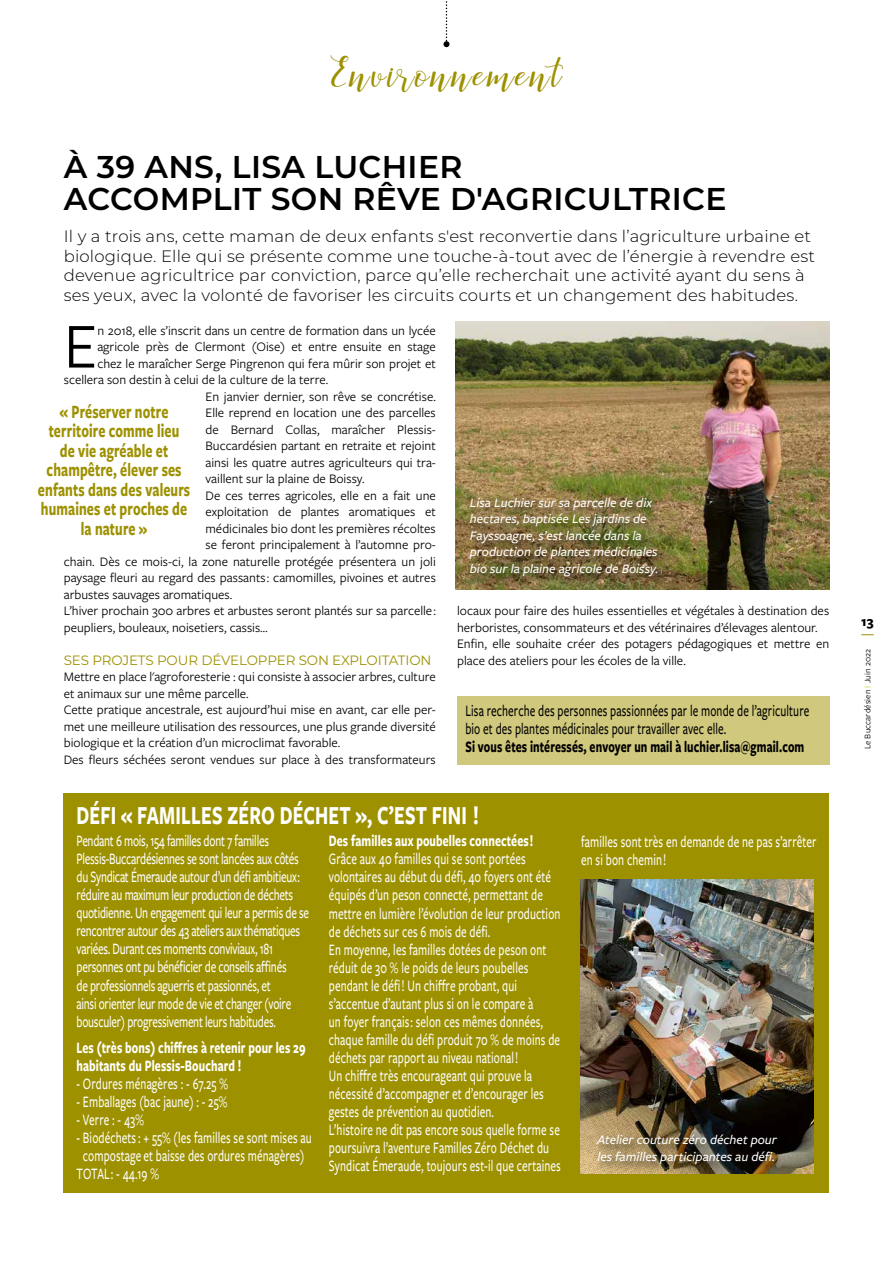
<style>
.page{position:relative;width:893px;height:1263px;background:#fff}
.page>*{position:absolute;margin:0;border:0;box-sizing:border-box;transform-origin:0 0}
.t1{font:66.3px "Freight Sans Pro";color:#000}
.t2{font:45px "Faranisa Script";letter-spacing:.05em;color:#9d9100}
.t3{font:600 31.5px/31.5px "Montserrat";letter-spacing:.01em;color:#000}
.t4{font:700 27px "Freight Sans Pro";letter-spacing:.01em;color:#fff;scale:.7 1}
.t5{font:700 19.5px/19.5px "Freight Sans Pro";letter-spacing:.01em;color:#9d9100;text-align:center;scale:.7 1}
.t6{font:500 16.5px/18px "Freight Sans Pro";letter-spacing:.01em;color:#fff;scale:.7 1}
.t7{font:500 16.5px/18px "Freight Sans Pro";letter-spacing:-.02em;color:#fff;scale:.7 1}
.t8{font:300 16.5px/19.5px "Montserrat";letter-spacing:.01em;color:#000}
.t9{font:500 16.5px/18px "Freight Sans Pro";letter-spacing:.01em;color:#000;scale:.7 1}
.t10{font:700 16.5px/18px "Freight Sans Pro";letter-spacing:.01em;color:#fff;scale:.7 1}
.t11{font:700 16.5px "Freight Sans Pro";letter-spacing:.01em;color:#000;scale:.7 1}
.t12{font:700 14.25px "Freight Sans Pro";color:#000}
.t13{font:13.5px/16.5px "Freight Sans Pro";color:#000}
.t14{font:italic 500 13.5px/16.5px "Freight Sans Pro";color:#fff}
.t15{font:13.5px "Montserrat";letter-spacing:-.01em;color:#9d9100}
.t16{font:9px "Freight Sans Pro";letter-spacing:.01em;color:#000}
.s1{color:#bfd100}
</style>
<div class="page">
<svg style="left:861px;top:634px;width:13px;height:1px"></svg>
<svg style="left:443px;top:1px;width:6px;height:46px"></svg>
<img style="left:455px;top:322px;width:374px;height:268px">
<div style="left:466px;top:494px;width:203px;height:94px;background:#000;opacity:.75"></div>
<div style="left:64px;top:793px;width:765px;height:400px;background:#9d9100"></div>
<img style="left:580px;top:879px;width:234px;height:295px">
<div style="left:457px;top:696px;width:372px;height:68px;background:#d0c87c"></div>
<div style="left:594px;top:1132px;width:194px;height:43px;background:#000;opacity:.75"></div>
<h2 class="t2" style="left:331px;top:45px;width:233px">Environnement</h2>
<h3 class="t3" style="left:64px;top:150px;width:664px">À 39 ANS, LISA LUCHIER<br>ACCOMPLIT SON RÊVE D'AGRICULTRICE</h3>
<p class="t8" style="left:64px;top:226px;width:753px">Il y a trois ans, cette maman de deux enfants s'est reconvertie dans l’agriculture urbaine et biologique. Elle qui se présente comme une touche-à-tout avec de l’énergie à revendre est devenue agricultrice par conviction, parce qu’elle recherchait une activité ayant du sens à ses yeux, avec la volonté de favoriser les circuits courts et un changement des habitudes.</p>
<h1 class="t1" style="left:64px;top:302px;width:35px">E</h1>
<p class="t13" style="left:97px;top:321px;width:340px">n 2018, elle s’inscrit dans un centre de formation dans un lycée</p>
<p class="t13" style="left:97px;top:338px;width:340px">agricole près de Clermont (Oise) et entre ensuite en stage</p>
<p class="t13" style="left:97px;top:354px;width:340px">chez le maraîcher Serge Pingrenon qui fera mûrir son projet et</p>
<p class="t13" style="left:64px;top:371px;width:266px">scellera son destin à celui de la culture de la terre.</p>
<p class="t13" style="left:206px;top:387px;width:232px">En janvier dernier, son rêve se concrétise.</p>
<p class="t13" style="left:206px;top:404px;width:232px">Elle reprend en location une des parcelles</p>
<p class="t13" style="left:206px;top:420px;width:232px">de Bernard Collas, maraîcher Plessis-</p>
<p class="t13" style="left:206px;top:437px;width:232px">Buccardésien partant en retraite et rejoint</p>
<p class="t13" style="left:206px;top:453px;width:232px">ainsi les quatre autres agriculteurs qui tra-</p>
<p class="t13" style="left:206px;top:470px;width:161px">vaillent sur la plaine de Boissy.</p>
<p class="t13" style="left:206px;top:486px;width:232px">De ces terres agricoles, elle en a fait une</p>
<p class="t13" style="left:206px;top:503px;width:232px">exploitation de plantes aromatiques et</p>
<p class="t13" style="left:206px;top:519px;width:232px">médicinales bio dont les premières récoltes</p>
<p class="t13" style="left:206px;top:536px;width:232px">se feront principalement à l’automne pro-</p>
<p class="t13" style="left:64px;top:552px;width:374px">chain. Dès ce mois-ci, la zone naturelle protégée présentera un joli</p>
<p class="t13" style="left:64px;top:569px;width:374px">paysage fleuri au regard des passants : camomilles, pivoines et autres</p>
<p class="t13" style="left:64px;top:585px;width:170px">arbustes sauvages aromatiques.</p>
<p class="t13" style="left:64px;top:602px;width:374px">L’hiver prochain 300 arbres et arbustes seront plantés sur sa parcelle :</p>
<p class="t13" style="left:64px;top:618px;width:206px">peupliers, bouleaux, noisetiers, cassis…</p>
<p class="t15" style="left:64px;top:650px;width:369px">SES PROJETS POUR DÉVELOPPER SON EXPLOITATION</p>
<p class="t13" style="left:64px;top:668px;width:374px">Mettre en place l'agroforesterie : qui consiste à associer arbres, culture et animaux sur une même parcelle.<br>Cette pratique ancestrale, est aujourd’hui mise en avant, car elle per&shy;met une meilleure utilisation des ressources, une plus grande diversité biologique et la création d’un microclimat favorable.<br>Des fleurs séchées seront vendues sur place à des transformateurs</p>
<h3 class="t5" style="left:38px;top:401px;width:219px">« Préserver notre territoire comme lieu<br>de vie agréable et champêtre, élever ses enfants dans des valeurs humaines et proches de la nature »</h3>
<p class="t14" style="left:470px;top:494px;width:190px">Lisa Luchier sur sa parcelle de dix hectares, baptisée Les jardins de Fayssoagne, s’est lancée dans la production de plantes médicinales bio sur la plaine agricole de Boissy.</p>
<p class="t13" style="left:457px;top:602px;width:374px">locaux pour faire des huiles essentielles et végétales à destination des herboristes, consommateurs et des vétérinaires d’élevages alentour.<br>Enfin, elle souhaite créer des potagers pédagogiques et mettre en place des ateliers pour les écoles de la ville.</p>
<p class="t9" style="left:465px;top:701px;width:493px">Lisa recherche des personnes passionnées par le monde de l’agriculture bio et des plantes médicinales pour travailler avec elle.</p>
<p class="t11" style="left:465px;top:735px;width:486px">Si vous êtes intéressés, envoyer un mail à luchier.lisa@gmail.com</p>
<h3 class="t4" style="left:77px;top:797px;width:576px">DÉFI « FAMILLES ZÉRO DÉCHET », C’EST FINI !</h3>
<p class="t7" style="left:77px;top:831px;width:334px">Pendant 6 mois, 154 familles dont 7 familles Plessis-Buccardésiennes se sont lancées aux côtés du Syndicat Émeraude autour d’un défi ambitieux : réduire au maximum leur production de déchets quotidienne. Un engagement qui leur a permis de se rencontrer autour des 43 ateliers aux thématiques variées. Durant ces moments conviviaux, 181 personnes ont pu bénéficier de conseils affinés<br>de professionnels aguerris et passionnés, et<br>ainsi orienter leur mode de vie et changer (voire bousculer) progressivement leurs habitudes.</p>
<p class="t10" style="left:77px;top:1038px;width:329px">Les (très bons) chiffres à retenir pour les 29 habitants du Plessis-Bouchard !</p>
<p class="t6" style="left:77px;top:1074px;width:218px">- Ordures ménagères : - 67.25 %</p>
<p class="t6" style="left:77px;top:1092px;width:217px">- Emballages (bac jaune) : - 25%</p>
<p class="t6" style="left:77px;top:1110px;width:98px">- Verre : - 43%</p>
<p class="t6" style="left:77px;top:1128px;width:338px">- Biodéchets : + 55% (les familles se sont mises au</p>
<p class="t6" style="left:83px;top:1146px;width:318px">compostage et baisse des ordures ménagères)</p>
<p class="t6" style="left:77px;top:1164px;width:119px">TOTAL : - 44.19 %</p>
<p class="t10" style="left:329px;top:831px;width:294px">Des familles aux poubelles connectées !</p>
<p class="t6" style="left:329px;top:849px;width:333px">Grâce aux 40 familles qui se sont portées volontaires au début du défi, 40 foyers ont été équipés d’un peson connecté, permettant de mettre en lumière l’évolution de leur production de déchets sur ces 6 mois de défi.<br>En moyenne, les familles dotées de peson ont réduit de 30 % le poids de leurs poubelles pendant le défi ! Un chiffre probant, qui s’accentue d’autant plus si on le compare à<br>un foyer français : selon ces mêmes données, chaque famille du défi produit 70 % de moins de déchets par rapport au niveau national !<br>Un chiffre très encourageant qui prouve la nécessité d’accompagner et d’encourager les gestes de prévention au quotidien.<br>L’histoire ne dit pas encore sous quelle forme se poursuivra l’aventure Familles Zéro Déchet du Syndicat Émeraude, toujours est-il que certaines</p>
<p class="t6" style="left:581px;top:831px;width:338px">familles sont très en demande de ne pas s’arrêter en si bon chemin !</p>
<p class="t14" style="left:597px;top:1131px;width:181px">Atelier couture zéro déchet pour les familles participantes au défi.</p>
<p class="t12" style="left:861px;top:612px;width:14px">13</p>
<p class="t16" style="left:862px;top:749px;width:102px;rotate:-90deg">Le Buccardésien <span class="s1">I</span> Juin 2022</p>
</div>
